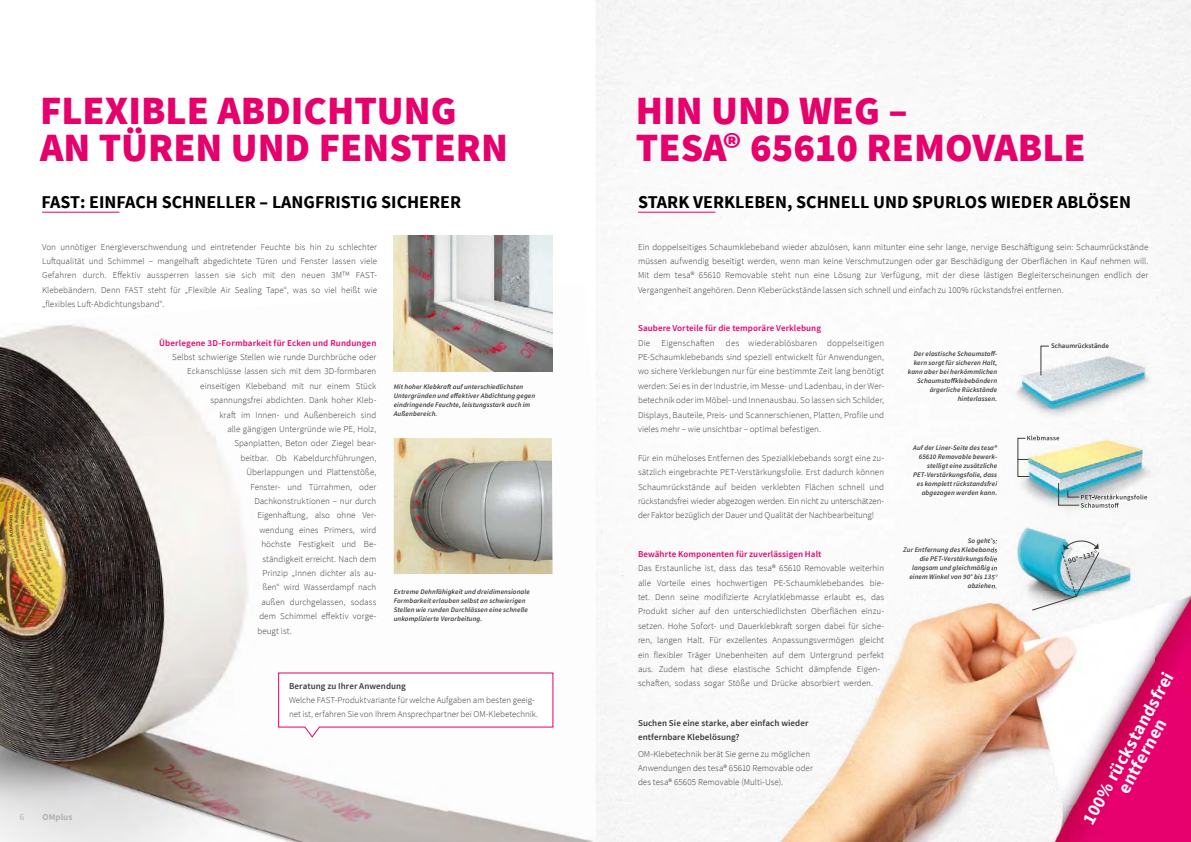
<style>
.page{position:relative;width:1191px;height:842px;background:#fff}
.page>*{position:absolute;margin:0;border:0;box-sizing:border-box;transform-origin:0 0}
.t1{font:900 40px/37px "Source Sans Pro";color:#e5006c}
.t2{font:700 18px "Source Sans Pro";color:#000}
.t3{font:700 18px/16.1px "Source Sans Pro";color:#fff;text-align:center}
.t4{font:300 9px/14.4px "Source Sans Pro";letter-spacing:.005em;color:#3a3a39;text-align:justify}
.t5{font:600 9px "Source Sans Pro";letter-spacing:.01em;color:#e5006c}
.t6{font:600 9px/14px "Source Sans Pro";letter-spacing:.01em;color:#3a3a39}
.t7{font:700 9px "Source Sans Pro";color:#b1b2b3}
.t8{font:9px "Source Sans Pro";color:#b1b2b3}
.t9{font:italic 600 7px/9px "Source Sans Pro";letter-spacing:.015em;color:#3a3a39;text-align:right}
.t10{font:600 6.9px "Source Sans Pro";color:#3a3a39}
</style>
<div class="page">
<img style="left:0;top:296px;width:411px;height:416px">
<img style="left:411px;top:283px;width:182px;height:559px">
<img style="left:0;top:712px;width:449px;height:130px">
<img style="left:90px;top:817px;width:361px;height:25px">
<img style="left:596px;top:0;width:595px;height:842px">
<img style="left:733px;top:591px;width:458px;height:251px">
<hr style="left:638px;top:212px;width:77px;height:1px;background:#e5006c">
<img style="left:394px;top:438px;width:158px;height:136px">
<img style="left:394px;top:235px;width:158px;height:136px">
<hr style="left:42px;top:212px;width:77px;height:1px;background:#e5006c">
<svg style="left:278px;top:672px;width:275px;height:66px"></svg>
<img style="left:993px;top:521px;width:158px;height:100px">
<svg style="left:993px;top:538px;width:4px;height:50px"></svg>
<img style="left:1031px;top:538px;width:68px;height:73px">
<img style="left:999px;top:347px;width:163px;height:72px">
<svg style="left:1040px;top:345px;width:9px;height:31px"></svg>
<img style="left:1007px;top:429px;width:150px;height:87px">
<img style="left:1017px;top:435px;width:130px;height:73px">
<h1 class="t1" style="left:40px;top:94px;width:469px">FLEXIBLE ABDICHTUNG<br>AN TÜREN UND FENSTERN</h1>
<h2 class="t2" style="left:41px;top:190px;width:421px">FAST: EINFACH SCHNELLER – LANGFRISTIG SICHERER</h2>
<p class="t4" style="left:42px;top:239px;width:336px">Von unnötiger Energieverschwendung und eintretender Feuchte bis hin zu schlechter Luftqualität und Schimmel – mangelhaft abgedichtete Türen und Fenster lassen viele Gefahren durch. Effektiv aussperren lassen sie sich mit den neuen 3MTM FAST-Klebebändern. Denn FAST steht für „Flexible Air Sealing Tape“, was so viel heißt wie „flexibles Luft-Abdichtungsband“.</p>
<p class="t5" style="left:159px;top:337px;width:219px">Überlegene 3D-Formbarkeit für Ecken und Rundungen</p>
<p class="t4" style="left:172px;top:350px;width:206px">Selbst schwierige Stellen wie runde Durchbrüche oder</p>
<p class="t4" style="left:187px;top:364px;width:190px">Eckanschlüsse lassen sich mit dem 3D-formbaren</p>
<p class="t4" style="left:200px;top:379px;width:177px">einseitigen Klebeband mit nur einem Stück</p>
<p class="t4" style="left:210px;top:393px;width:167px">spannungsfrei abdichten. Dank hoher Kleb-</p>
<p class="t4" style="left:219px;top:407px;width:159px">kraft im Innen- und Außenbereich sind</p>
<p class="t4" style="left:227px;top:422px;width:151px">alle gängigen Untergründe wie PE, Holz,</p>
<p class="t4" style="left:234px;top:436px;width:144px">Spanplatten, Beton oder Ziegel bear-</p>
<p class="t4" style="left:240px;top:451px;width:138px">beitbar. Ob Kabeldurchführungen,</p>
<p class="t4" style="left:246px;top:465px;width:132px">Überlappungen und Plattenstöße,</p>
<p class="t4" style="left:250px;top:479px;width:127px">Fenster- und Türrahmen, oder</p>
<p class="t4" style="left:254px;top:494px;width:123px">Dachkonstruktionen – nur durch</p>
<p class="t4" style="left:257px;top:508px;width:120px">Eigenhaftung, also ohne Ver-</p>
<p class="t4" style="left:259px;top:523px;width:119px">wendung eines Primers, wird</p>
<p class="t4" style="left:261px;top:537px;width:117px">höchste Festigkeit und Be-</p>
<p class="t4" style="left:262px;top:551px;width:116px">ständigkeit erreicht. Nach dem</p>
<p class="t4" style="left:262px;top:566px;width:116px">Prinzip „Innen dichter als au-</p>
<p class="t4" style="left:262px;top:580px;width:115px">ßen“ wird Wasserdampf nach</p>
<p class="t4" style="left:261px;top:595px;width:117px">außen durchgelassen, sodass</p>
<p class="t4" style="left:259px;top:609px;width:119px">dem Schimmel effektiv vorge-</p>
<p class="t4" style="left:257px;top:623px;width:36px">beugt ist.</p>
<p class="t9" style="left:394px;top:382px;width:143px;text-align:left">Mit hoher Klebkraft auf unterschiedlichsten Untergründen und effektiver Abdichtung gegen eindringende Feuchte, leistungsstark auch im Außenbereich.</p>
<p class="t9" style="left:394px;top:587px;width:138px;text-align:left">Extreme Dehnfähigkeit und dreidimensionale Formbarkeit erlauben selbst an schwierigen Stellen wie runden Durchlässen eine schnelle unkomplizierte Verarbeitung.</p>
<p class="t8" style="left:20px;top:811px;width:6px">6</p>
<p class="t7" style="left:43px;top:811px;width:31px">OMplus</p>
<p class="t6" style="left:289px;top:679px;width:118px">Beratung zu Ihrer Anwendung</p>
<p class="t4" style="left:289px;top:693px;width:251px;line-height:14px">Welche FAST-Produktvariante für welche Aufgaben am besten geeig&shy;net ist, erfahren Sie von Ihrem Ansprechpartner bei OM-Klebetechnik.</p>
<h1 class="t1" style="left:636px;top:94px;width:451px">HIN UND WEG –<br>TESA® 65610 REMOVABLE</h1>
<h2 class="t2" style="left:638px;top:190px;width:494px">STARK VERKLEBEN, SCHNELL UND SPURLOS WIEDER ABLÖSEN</h2>
<p class="t4" style="left:638px;top:239px;width:512px">Ein doppelseitiges Schaumklebeband wieder abzulösen, kann mitunter eine sehr lange, nervige Beschäftigung sein: Schaumrückstände müssen aufwendig beseitigt werden, wenn man keine Verschmutzungen oder gar Beschädigung der Oberflächen in Kauf nehmen will.<br>Mit dem tesa® 65610 Removable steht nun eine Lösung zur Verfügung, mit der diese lästigen Begleiterscheinungen endlich der Vergangenheit angehören. Denn Kleberückstände lassen sich schnell und einfach zu 100% rückstandsfrei entfernen.</p>
<p class="t5" style="left:638px;top:323px;width:184px">Saubere Vorteile für die temporäre Verklebung</p>
<p class="t4" style="left:638px;top:335px;width:14px">Die</p>
<p class="t4" style="left:661px;top:335px;width:55px">Eigenschaften</p>
<p class="t4" style="left:638px;top:335px;width:248px;text-indent:88px">des wiederablösbaren doppelseitigen PE-Schaumklebebands sind speziell entwickelt für Anwendungen, wo sichere Verklebungen nur für eine bestimmte Zeit lang benötigt werden: Sei es in der Industrie, im Messe- und Ladenbau, in der Wer&shy;betechnik oder im Möbel- und Innenausbau. So lassen sich Schilder, Displays, Bauteile, Preis- und Scannerschienen, Platten, Profile und vieles mehr – wie unsichtbar – optimal befestigen.</p>
<p class="t4" style="left:638px;top:451px;width:248px">Für ein müheloses Entfernen des Spezialklebebands sorgt eine zu&shy;sätzlich eingebrachte PET-Verstärkungsfolie. Erst dadurch können Schaumrückstände auf beiden verklebten Flächen schnell und rückstandsfrei wieder abgezogen werden. Ein nicht zu unterschätzen&shy;der Faktor bezüglich der Dauer und Qualität der Nachbearbeitung!</p>
<p class="t5" style="left:638px;top:548px;width:185px">Bewährte Komponenten für zuverlässigen Halt</p>
<p class="t4" style="left:638px;top:561px;width:248px;text-align:left">Das Erstaunliche ist, dass das tesa® 65610 Removable weiterhin alle Vorteile eines hochwertigen PE-Schaumklebebandes bie&shy;tet. Denn seine modifizierte Acrylatklebmasse erlaubt es, das Produkt sicher auf den unterschiedlichsten Oberflächen einzu&shy;setzen. Hohe Sofort- und Dauerklebkraft sorgen dabei für siche&shy;ren, langen Halt. Für exzellentes Anpassungsvermögen gleicht ein flexibler Träger Unebenheiten auf dem Untergrund perfekt aus. Zudem hat diese elastische Schicht dämpfende Eigen&shy;schaften, sodass sogar Stöße und Drücke absorbiert werden.</p>
<p class="t6" style="left:638px;top:716px;width:172px">Suchen Sie eine starke, aber einfach wieder entfernbare Klebelösung?</p>
<p class="t4" style="left:638px;top:747px;width:176px;line-height:14px;text-align:left">OM-Klebetechnik berät Sie gerne zu möglichen<br>Anwendungen des tesa® 65610 Removable oder des tesa® 65605 Removable (Multi-Use).</p>
<p class="t9" style="left:908px;top:349px;width:91px">Der elastische Schaumstoff&shy;kern sorgt für sicheren Halt, kann aber bei herkömmlichen<br>Schaumstoffklebebändern ärgerliche Rückstände hinterlassen.</p>
<p class="t9" style="left:913px;top:443px;width:86px">Auf der Liner-Seite des tesa®<br>65610 Removable bewerk&shy;stelligt eine zusätzliche<br>PET-Verstärkungsfolie, dass es komplett rückstandsfrei abgezogen werden kann.</p>
<p class="t9" style="left:903px;top:537px;width:95px">So geht’s:<br>Zur Entfernung des Klebebands die PET-Verstärkungsfolie langsam und gleichmäßig in einem Winkel von 90° bis 135° abziehen.</p>
<p class="t10" style="left:1051px;top:341px;width:59px">Schaumrückstände</p>
<h2 class="t3" style="left:1080px;top:819px;width:172px;rotate:-61deg">100% rückstandsfrei entfernen</h2>
</div>
